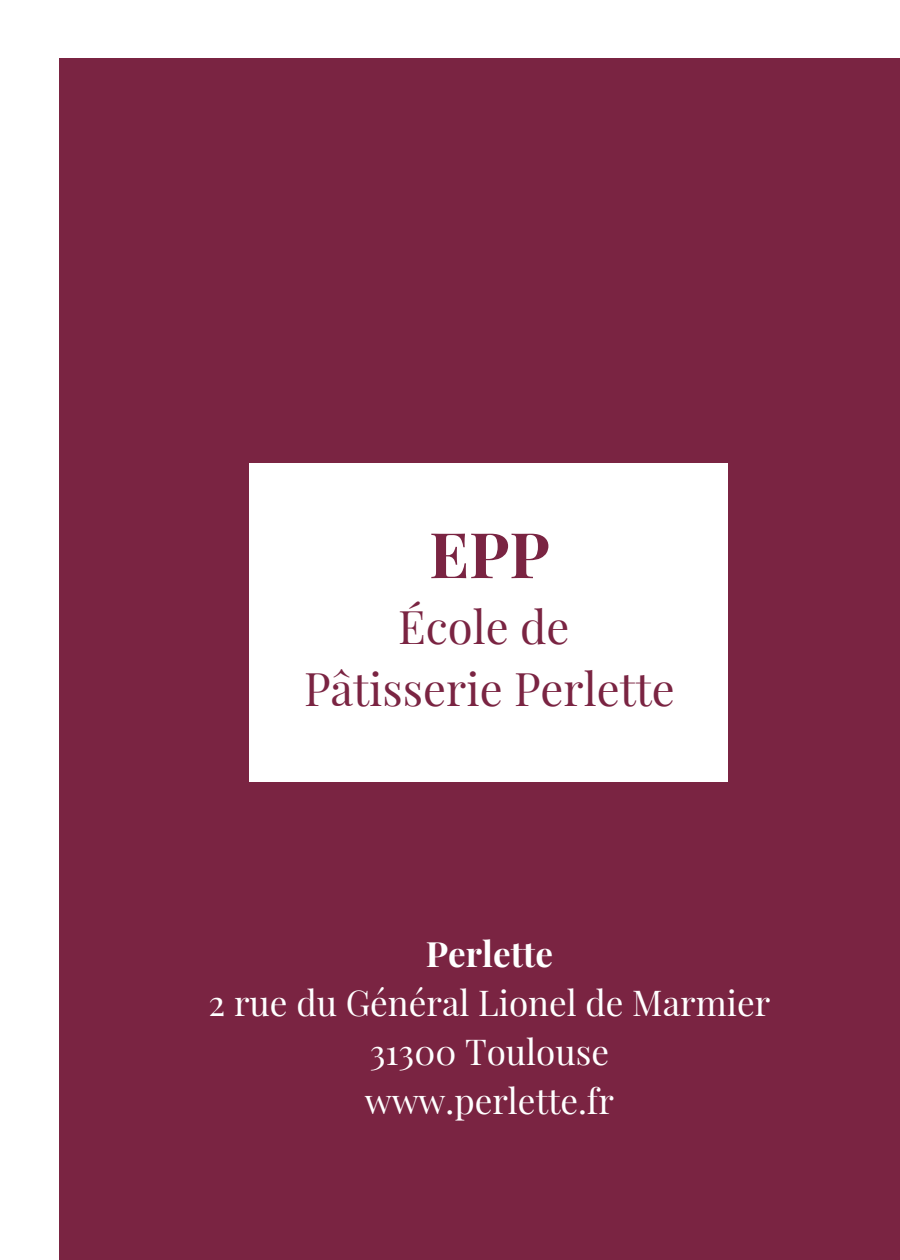
<style>
.page{position:relative;width:900px;height:1260px;background:#7a2442}
.page>*{position:absolute;margin:0;border:0;box-sizing:border-box;transform-origin:0 0}
.t1{font:700 63px "Playfair Display";color:#7a2442}
.t2{font:45.5px "Playfair Display";color:#7a2442}
.t3{font:35px "Playfair Display";color:#fff}
.t4{font:700 35px "Playfair Display";color:#fff}
</style>
<div class="page">
<div style="left:250px;top:463px;width:478px;height:319px;background:#fff"></div>
<div style="left:0;top:0;width:58px;height:1260px;background:#fff"></div>
<div style="left:0;top:0;width:900px;height:57px;background:#fff"></div>
<p class="t1" style="left:429px;top:510px;width:122px">EPP</p>
<p class="t2" style="left:398px;top:595px;width:173px">École de</p>
<p class="t2" style="left:304px;top:656px;width:372px">Pâtisserie Perlette</p>
<p class="t4" style="left:426px;top:929px;width:129px">Perlette</p>
<p class="t3" style="left:209px;top:978px;width:563px">2 rue du Général Lionel de Marmier</p>
<p class="t3" style="left:370px;top:1027px;width:241px">31300 Toulouse</p>
<p class="t3" style="left:365px;top:1076px;width:251px">www.perlette.fr</p>
</div>
